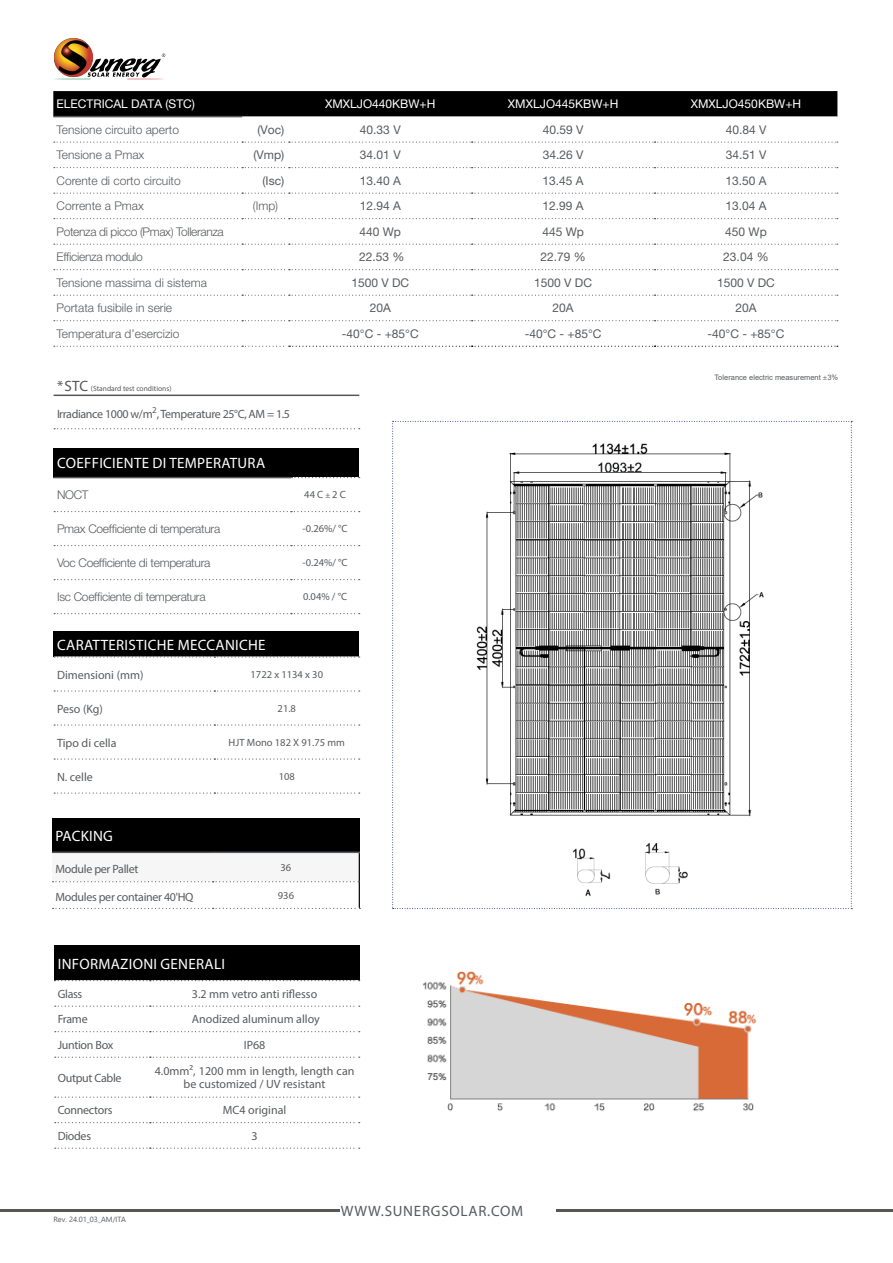
<style>
.page{position:relative;width:893px;height:1263px;background:#fff}
.page>*{position:absolute;margin:0;border:0;box-sizing:border-box;transform-origin:0 0}
.t1{font:15px "Myriad Pro";letter-spacing:.02em;color:#fff}
.t2{font:15px "Myriad Pro";letter-spacing:.05em;color:#585b5e}
.t3{font:12px "Helvetica Neue LT Pro";color:#585b5e}
.t4{font:12px/13.5px "Myriad Pro";letter-spacing:-.005em;color:#585b5e;text-align:center}
.t5{font:300 12px "Helvetica Neue LT Pro";letter-spacing:-.02em;color:#585b5e}
.t6{font:300 12px "Helvetica Neue LT Pro";color:#585b5e}
.t7{font:12px "Myriad Pro";letter-spacing:-.025em;color:#585b5e}
.t8{font:12px "Helvetica Neue LT Pro";color:#fff}
.t9{font:12px "Myriad Pro";letter-spacing:-.03em;color:#585b5e}
.t10{font:10.5px "Myriad Pro";color:#585b5e}
.t11{font:7.5px "Arial";color:#585b5e}
.t12{font:7.5px "Myriad Pro";color:#575756}
.t13{font:7.5px "Segoe UI";color:#585b5e}
.s1{font-size:15px}
.s2{font-size:8.25px}
.s3{font-family:"Myriad Pro"}
</style>
<div class="page">
<svg style="left:54px;top:38px;width:111px;height:39px"></svg>
<img style="left:55px;top:79px;width:109px;height:1px">
<hr style="left:0;top:1209px;width:339px;height:3px;background:#575756">
<hr style="left:556px;top:1209px;width:337px;height:3px;background:#575756">
<div style="left:54px;top:945px;width:305px;height:36px;background:#000"></div>
<svg style="left:55px;top:980px;width:305px;height:1px"></svg>
<svg style="left:55px;top:1005px;width:305px;height:2px"></svg>
<svg style="left:55px;top:1031px;width:305px;height:1px"></svg>
<svg style="left:55px;top:1057px;width:305px;height:1px"></svg>
<svg style="left:55px;top:1096px;width:305px;height:2px"></svg>
<svg style="left:55px;top:1122px;width:305px;height:1px"></svg>
<svg style="left:55px;top:1147px;width:305px;height:2px"></svg>
<hr style="left:54px;top:395px;width:305px;height:1px;background:#575756">
<svg style="left:54px;top:428px;width:306px;height:1px"></svg>
<div style="left:54px;top:448px;width:305px;height:30px;background:#000"></div>
<svg style="left:54px;top:477px;width:306px;height:137px"></svg>
<div style="left:52px;top:818px;width:307px;height:34px;background:#000"></div>
<hr style="left:52px;top:851px;width:161px;height:2px;background:#575756">
<hr style="left:213px;top:851px;width:147px;height:2px;background:#585b5e">
<svg style="left:52px;top:852px;width:308px;height:57px"></svg>
<div style="left:54px;top:631px;width:305px;height:26px;background:#000"></div>
<svg style="left:54px;top:656px;width:306px;height:1px"></svg>
<svg style="left:54px;top:690px;width:306px;height:2px"></svg>
<svg style="left:54px;top:724px;width:306px;height:2px"></svg>
<svg style="left:54px;top:758px;width:306px;height:2px"></svg>
<svg style="left:54px;top:792px;width:306px;height:2px"></svg>
<svg style="left:392px;top:421px;width:460px;height:488px"></svg>
<svg style="left:53px;top:91px;width:784px;height:26px;background:#050505"></svg>
<svg style="left:53px;top:117px;width:784px;height:229px"></svg>
<svg style="left:53px;top:142px;width:784px;height:179px"></svg>
<svg style="left:54px;top:142px;width:784px;height:1px"></svg>
<svg style="left:54px;top:167px;width:784px;height:1px"></svg>
<svg style="left:54px;top:193px;width:784px;height:1px"></svg>
<svg style="left:54px;top:218px;width:784px;height:1px"></svg>
<svg style="left:54px;top:244px;width:784px;height:1px"></svg>
<svg style="left:54px;top:269px;width:784px;height:1px"></svg>
<svg style="left:54px;top:295px;width:784px;height:1px"></svg>
<svg style="left:54px;top:320px;width:784px;height:1px"></svg>
<svg style="left:54px;top:346px;width:784px;height:1px"></svg>
<hr style="left:53px;top:116px;width:189px;height:1px;background:#575756">
<img style="left:422px;top:971px;width:335px;height:140px">
<p class="t8" style="left:57px;top:97px;width:140px">ELECTRICAL DATA (STC)</p>
<p class="t8" style="left:325px;top:97px;width:112px">XMXLJO440KBW+H</p>
<p class="t8" style="left:508px;top:97px;width:112px">XMXLJO445KBW+H</p>
<p class="t8" style="left:691px;top:97px;width:112px">XMXLJO450KBW+H</p>
<p class="t6" style="left:57px;top:122px;width:124px">Tensione circuito aperto</p>
<p class="t3" style="left:257px;top:122px;width:28px">(Voc)</p>
<p class="t3" style="left:360px;top:122px;width:42px">40.33 V</p>
<p class="t3" style="left:543px;top:122px;width:42px">40.59 V</p>
<p class="t3" style="left:726px;top:122px;width:42px">40.84 V</p>
<p class="t6" style="left:57px;top:148px;width:89px">Tensione a Pmax</p>
<p class="t3" style="left:253px;top:148px;width:32px">(Vmp)</p>
<p class="t3" style="left:360px;top:148px;width:42px">34.01 V</p>
<p class="t3" style="left:543px;top:148px;width:42px">34.26 V</p>
<p class="t3" style="left:726px;top:148px;width:42px">34.51 V</p>
<p class="t6" style="left:57px;top:173px;width:126px">Corente di corto circuito</p>
<p class="t3" style="left:262px;top:173px;width:23px">(Isc)</p>
<p class="t3" style="left:360px;top:173px;width:43px">13.40 A</p>
<p class="t3" style="left:543px;top:173px;width:43px">13.45 A</p>
<p class="t3" style="left:725px;top:173px;width:43px">13.50 A</p>
<p class="t6" style="left:57px;top:199px;width:89px">Corrente a Pmax</p>
<p class="t5" style="left:253px;top:199px;width:27px">(Imp)</p>
<p class="t3" style="left:360px;top:199px;width:43px">12.94 A</p>
<p class="t3" style="left:543px;top:199px;width:43px">12.99 A</p>
<p class="t3" style="left:725px;top:199px;width:43px">13.04 A</p>
<p class="t5" style="left:57px;top:224px;width:169px">Potenza di picco (Pmax) Tolleranza</p>
<p class="t3" style="left:359px;top:224px;width:43px">440 Wp</p>
<p class="t3" style="left:542px;top:224px;width:43px">445 Wp</p>
<p class="t3" style="left:725px;top:224px;width:43px">450 Wp</p>
<p class="t5" style="left:57px;top:250px;width:88px">Efficienza modulo</p>
<p class="t3" style="left:359px;top:250px;width:47px">22.53 %</p>
<p class="t3" style="left:540px;top:250px;width:47px">22.79 %</p>
<p class="t3" style="left:723px;top:250px;width:47px">23.04 %</p>
<p class="t6" style="left:57px;top:275px;width:152px">Tensione massima di sistema</p>
<p class="t3" style="left:351px;top:275px;width:59px">1500 V DC</p>
<p class="t3" style="left:534px;top:275px;width:59px">1500 V DC</p>
<p class="t3" style="left:717px;top:275px;width:59px">1500 V DC</p>
<p class="t6" style="left:57px;top:301px;width:117px">Portata fusibile in serie</p>
<p class="t3" style="left:370px;top:301px;width:23px">20A</p>
<p class="t3" style="left:553px;top:301px;width:23px">20A</p>
<p class="t3" style="left:735px;top:301px;width:23px">20A</p>
<p class="t6" style="left:57px;top:326px;width:124px">Temperatura d’esercizio</p>
<p class="t3" style="left:342px;top:326px;width:78px">-40°C - +85°C</p>
<p class="t3" style="left:525px;top:326px;width:78px">-40°C - +85°C</p>
<p class="t3" style="left:707px;top:326px;width:78px">-40°C - +85°C</p>
<p class="t12" style="left:57px;top:384px;width:116px"><span class="s1">* STC</span> (Standard test conditions)</p>
<p class="t9" style="left:57px;top:406px;width:235px">Irradiance 1000 w/m<sup>2</sup>, Temperature 25°C, AM = 1.5</p>
<p class="t1" style="left:57px;top:454px;width:210px">COEFFICIENTE DI TEMPERATURA</p>
<p class="t5" style="left:57px;top:487px;width:33px">NOCT</p>
<p class="t10" style="left:304px;top:488px;width:43px">44 C <span class="s2">±</span> 2 C</p>
<p class="t5" style="left:57px;top:521px;width:165px">Pmax Coefficiente di temperatura</p>
<p class="t10" style="left:303px;top:522px;width:47px">-0.26%/ °C</p>
<p class="t5" style="left:57px;top:555px;width:155px">Voc Coefficiente di temperatura</p>
<p class="t10" style="left:303px;top:556px;width:47px">-0.24%/ °C</p>
<p class="t5" style="left:57px;top:589px;width:150px">Isc Coefficiente di temperatura</p>
<p class="t10" style="left:303px;top:590px;width:46px">0.04% / °C</p>
<p class="t1" style="left:57px;top:636px;width:210px">CARATTERISTICHE MECCANICHE</p>
<p class="t4" style="left:57px;top:667px;width:88px">Dimensioni (mm)</p>
<p class="t10" style="left:251px;top:668px;width:74px">1722 x 1134 x 30</p>
<p class="t4" style="left:57px;top:701px;width:47px">Peso (Kg)</p>
<p class="t10" style="left:278px;top:702px;width:20px">21.8</p>
<p class="t4" style="left:57px;top:736px;width:61px">Tipo di cella</p>
<p class="t10" style="left:229px;top:736px;width:118px">HJT Mono 182 X 91.75 mm</p>
<p class="t4" style="left:57px;top:770px;width:37px">N. celle</p>
<p class="t10" style="left:279px;top:770px;width:18px">108</p>
<p class="t1" style="left:56px;top:826px;width:59px">PACKING</p>
<p class="t7" style="left:55px;top:861px;width:85px">Module per Pallet</p>
<p class="t10" style="left:281px;top:861px;width:12px">36</p>
<p class="t7" style="left:55px;top:889px;width:140px">Modules per container 40'HQ</p>
<p class="t10" style="left:278px;top:889px;width:18px">936</p>
<p class="t1" style="left:58px;top:954px;width:169px">INFORMAZIONI GENERALI</p>
<p class="t4" style="left:58px;top:987px;width:26px">Glass</p>
<p class="t4" style="left:192px;top:987px;width:127px">3.2 mm vetro anti riflesso</p>
<p class="t4" style="left:58px;top:1012px;width:31px">Frame</p>
<p class="t4" style="left:192px;top:1012px;width:129px">Anodized aluminum alloy</p>
<p class="t7" style="left:58px;top:1037px;width:57px">Juntion Box</p>
<p class="t4" style="left:244px;top:1038px;width:23px">IP68</p>
<p class="t7" style="left:58px;top:1070px;width:65px">Output Cable</p>
<p class="t4" style="left:155px;top:1064px;width:201px">4.0mm², 1200 mm in length, length can be customized / UV resistant</p>
<p class="t7" style="left:58px;top:1103px;width:56px">Connectors</p>
<p class="t4" style="left:223px;top:1103px;width:65px">MC4 original</p>
<p class="t4" style="left:58px;top:1129px;width:35px">Diodes</p>
<p class="t4" style="left:252px;top:1129px;width:8px">3</p>
<p class="t13" style="left:54px;top:1212px;width:74px">Rev. 24.01_03_AM/ITA</p>
<p class="t2" style="left:341px;top:1202px;width:184px">WWW.SUNERGSOLAR.COM</p>
<p class="t11" style="left:715px;top:372px;width:125px">Tolerance electric measurement <span class="s3">±</span>3%</p>
</div>
